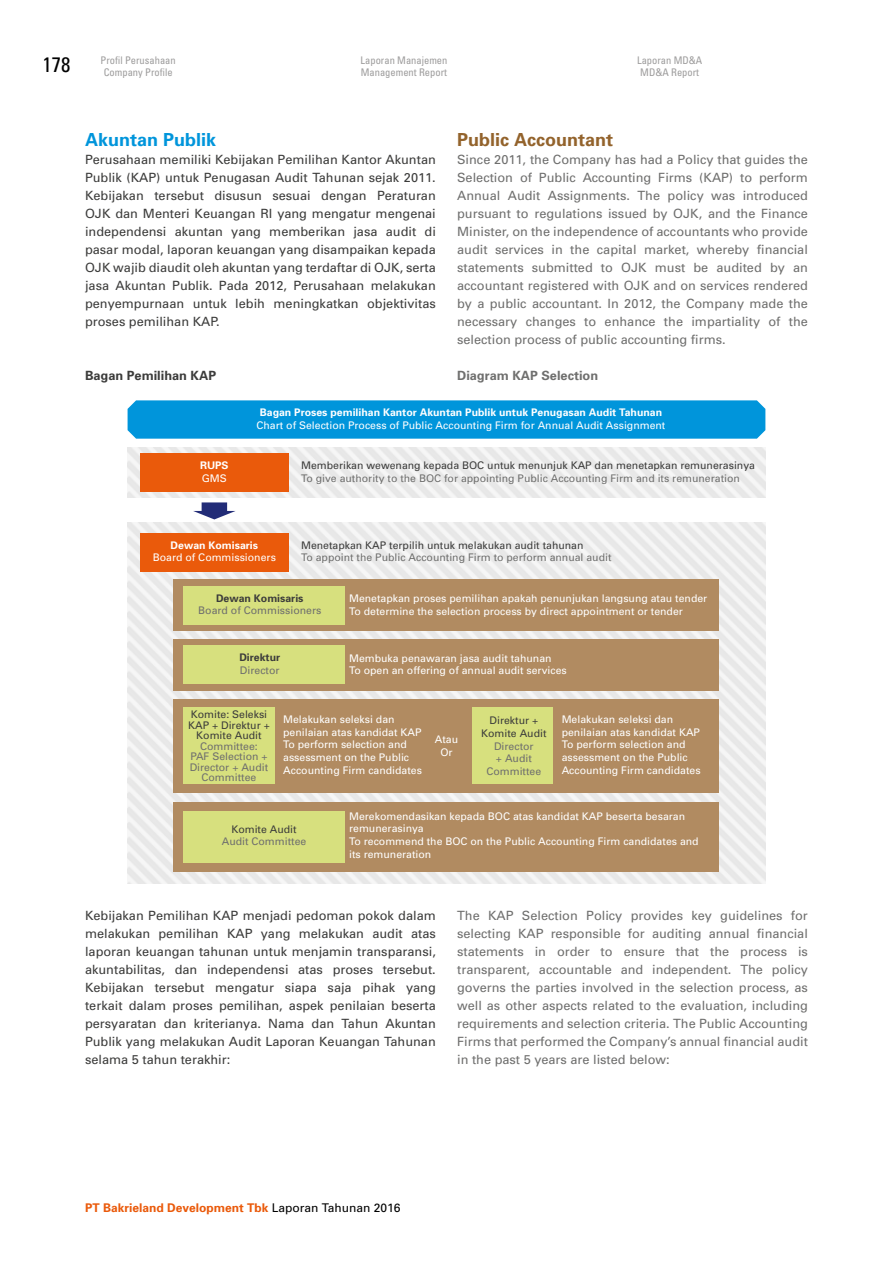
<style>
.page{position:relative;width:893px;height:1263px;background:#fff}
.page>*{position:absolute;margin:0;border:0;box-sizing:border-box;transform-origin:0 0}
.t1{font:condensed 21px "Univers";color:#000}
.t2{font:700 18px "Univers";color:#93632c}
.t3{font:700 18px "Univers";color:#0095db}
.t4{font:12.75px/18px "Univers";color:#6f6f6e;text-align:justify}
.t5{font:12.75px/18px "Univers";color:#3c3c3b;text-align:justify}
.t6{font:700 12.75px "Univers";color:#6f6f6e}
.t7{font:700 12.75px "Univers";color:#3c3c3b}
.t8{font:700 12px "Univers";color:#ea5a0b}
.t9{font:10.5px/12.6px "Univers";color:#fff}
.t10{font:10.5px/10.5px "Univers";color:#6f6f6e;text-align:center}
.t11{font:10.5px/10.5px "Univers";color:#3c3c3b;text-align:center}
.t12{font:condensed 10.5px/12.6px "Univers";color:#9d9c9c;text-align:center}
.t13{font:700 10.5px "Univers";color:#fff}
.t14{font:700 10.5px "Univers";color:#3c3c3b}
.s1{font-weight:400;color:#000}
</style>
<div class="page">
<img style="left:128px;top:447px;width:637px;height:51px">
<img style="left:128px;top:523px;width:637px;height:361px">
<svg style="left:193px;top:502px;width:43px;height:17px"></svg>
<div style="left:140px;top:453px;width:149px;height:39px;background:#ea5a0b"></div>
<div style="left:174px;top:580px;width:545px;height:51px;background:#b18b61"></div>
<div style="left:174px;top:639px;width:545px;height:51px;background:#b18b61"></div>
<div style="left:174px;top:699px;width:545px;height:93px;background:#b18b61"></div>
<div style="left:183px;top:586px;width:162px;height:38px;background:#d7e07e"></div>
<div style="left:183px;top:646px;width:162px;height:38px;background:#d7e07e"></div>
<div style="left:183px;top:707px;width:92px;height:77px;background:#d7e07e"></div>
<div style="left:472px;top:707px;width:81px;height:77px;background:#d7e07e"></div>
<div style="left:174px;top:802px;width:545px;height:69px;background:#b18b61"></div>
<div style="left:183px;top:811px;width:162px;height:51px;background:#d7e07e"></div>
<div style="left:140px;top:533px;width:149px;height:38px;background:#ea5a0b"></div>
<div style="left:128px;top:400px;width:637px;height:39px;background:#0095db"></div>
<h1 class="t1" style="left:43px;top:51px;width:29px">178</h1>
<p class="t12" style="left:637px;top:53px;width:67px">Laporan MD&amp;A<br>MD&amp;A Report</p>
<p class="t12" style="left:101px;top:54px;width:77px">Profil Perusahaan<br>Company Profile</p>
<p class="t12" style="left:360px;top:54px;width:88px;text-align:left">Laporan Manajemen<br>Management Report</p>
<h2 class="t3" style="left:85px;top:128px;width:133px">Akuntan Publik</h2>
<p class="t5" style="left:85px;top:150px;width:352px">Perusahaan memiliki Kebijakan Pemilihan Kantor Akuntan Publik (KAP) untuk Penugasan Audit Tahunan sejak 2011.<br>Kebijakan tersebut disusun sesuai dengan Peraturan OJK dan Menteri Keuangan RI yang mengatur mengenai independensi akuntan yang memberikan jasa audit di pasar modal, laporan keuangan yang disampaikan kepada OJK wajib diaudit oleh akuntan yang terdaftar di OJK, serta jasa Akuntan Publik. Pada 2012, Perusahaan melakukan penyempurnaan untuk lebih meningkatkan objektivitas proses pemilihan KAP.</p>
<p class="t7" style="left:85px;top:367px;width:133px">Bagan Pemilihan KAP</p>
<h2 class="t2" style="left:457px;top:128px;width:158px">Public Accountant</h2>
<p class="t4" style="left:457px;top:150px;width:352px">Since 2011, the Company has had a Policy that guides the Selection of Public Accounting Firms (KAP) to perform Annual Audit Assignments. The policy was introduced pursuant to regulations issued by OJK, and the Finance Minister, on the independence of accountants who provide audit services in the capital market, whereby financial statements submitted to OJK must be audited by an accountant registered with OJK and on services rendered by a public accountant. In 2012, the Company made the necessary changes to enhance the impartiality of the selection process of public accounting firms.</p>
<p class="t6" style="left:457px;top:367px;width:142px">Diagram KAP Selection</p>
<p class="t13" style="left:200px;top:459px;width:30px">RUPS</p>
<p class="t9" style="left:202px;top:472px;width:27px">GMS</p>
<p class="t13" style="left:260px;top:406px;width:404px">Bagan Proses pemilihan Kantor Akuntan Publik untuk Penugasan Audit Tahunan</p>
<p class="t9" style="left:256px;top:419px;width:410px">Chart of Selection Process of Public Accounting Firm for Annual Audit Assignment</p>
<p class="t11" style="left:301px;top:460px;width:455px">Memberikan wewenang kepada BOC untuk menunjuk KAP dan menetapkan remunerasinya</p>
<p class="t10" style="left:301px;top:473px;width:440px">To give authority to the BOC for appointing Public Accounting Firm and its remuneration</p>
<p class="t13" style="left:171px;top:538px;width:89px">Dewan Komisaris</p>
<p class="t9" style="left:153px;top:551px;width:125px">Board of Commissioners</p>
<p class="t11" style="left:301px;top:540px;width:284px">Menetapkan KAP terpilih untuk melakukan audit tahunan</p>
<p class="t10" style="left:301px;top:552px;width:312px">To appoint the Public Accounting Firm to perform annual audit</p>
<p class="t14" style="left:216px;top:592px;width:89px">Dewan Komisaris</p>
<p class="t10" style="left:198px;top:605px;width:125px">Board of Commissioners</p>
<p class="t14" style="left:239px;top:651px;width:42px">Direktur</p>
<p class="t10" style="left:240px;top:665px;width:41px">Director</p>
<p class="t11" style="left:188px;top:709px;width:83px">Komite: Seleksi<br>KAP + Direktur +<br>Komite Audit</p>
<p class="t10" style="left:190px;top:741px;width:80px">Committee:<br>PAF Selection +<br>Director + Audit<br>Committee</p>
<p class="t9" style="left:349px;top:592px;width:360px">Menetapkan proses pemilihan apakah penunjukan langsung atau tender<br>To determine the selection process by direct appointment or tender</p>
<p class="t9" style="left:349px;top:652px;width:219px">Membuka penawaran jasa audit tahunan<br>To open an offering of annual audit services</p>
<p class="t9" style="left:283px;top:713px;width:140px">Melakukan seleksi dan penilaian atas kandidat KAP<br>To perform selection and assessment on the Public<br>Accounting Firm candidates</p>
<p class="t9" style="left:562px;top:713px;width:140px">Melakukan seleksi dan penilaian atas kandidat KAP<br>To perform selection and assessment on the Public<br>Accounting Firm candidates</p>
<p class="t11" style="left:481px;top:714px;width:67px;line-height:12.6px">Direktur +<br>Komite Audit</p>
<p class="t10" style="left:486px;top:740px;width:56px;line-height:12.6px">Director<br>+ Audit<br>Committee</p>
<p class="t9" style="left:435px;top:733px;width:25px;text-align:center">Atau<br>Or</p>
<p class="t11" style="left:231px;top:824px;width:67px">Komite Audit</p>
<p class="t10" style="left:222px;top:836px;width:86px">Audit Committee</p>
<p class="t9" style="left:349px;top:810px;width:351px">Merekomendasikan kepada BOC atas kandidat KAP beserta besaran remunerasinya<br>To recommend the BOC on the Public Accounting Firm candidates and its remuneration</p>
<p class="t5" style="left:85px;top:906px;width:352px">Kebijakan Pemilihan KAP menjadi pedoman pokok dalam melakukan pemilihan KAP yang melakukan audit atas laporan keuangan tahunan untuk menjamin transparansi, akuntabilitas, dan independensi atas proses tersebut.<br>Kebijakan tersebut mengatur siapa saja pihak yang terkait dalam proses pemilihan, aspek penilaian beserta persyaratan dan kriterianya. Nama dan Tahun Akuntan Publik yang melakukan Audit Laporan Keuangan Tahunan selama 5 tahun terakhir:</p>
<p class="t4" style="left:457px;top:906px;width:352px">The KAP Selection Policy provides key guidelines for selecting KAP responsible for auditing annual financial statements in order to ensure that the process is transparent, accountable and independent. The policy governs the parties involved in the selection process, as well as other aspects related to the evaluation, including requirements and selection criteria. The Public Accounting Firms that performed the Company’s annual financial audit in the past 5 years are listed below:</p>
<p class="t8" style="left:85px;top:1200px;width:317px">PT Bakrieland Development Tbk <span class="s1">Laporan Tahunan 2016</span></p>
</div>
